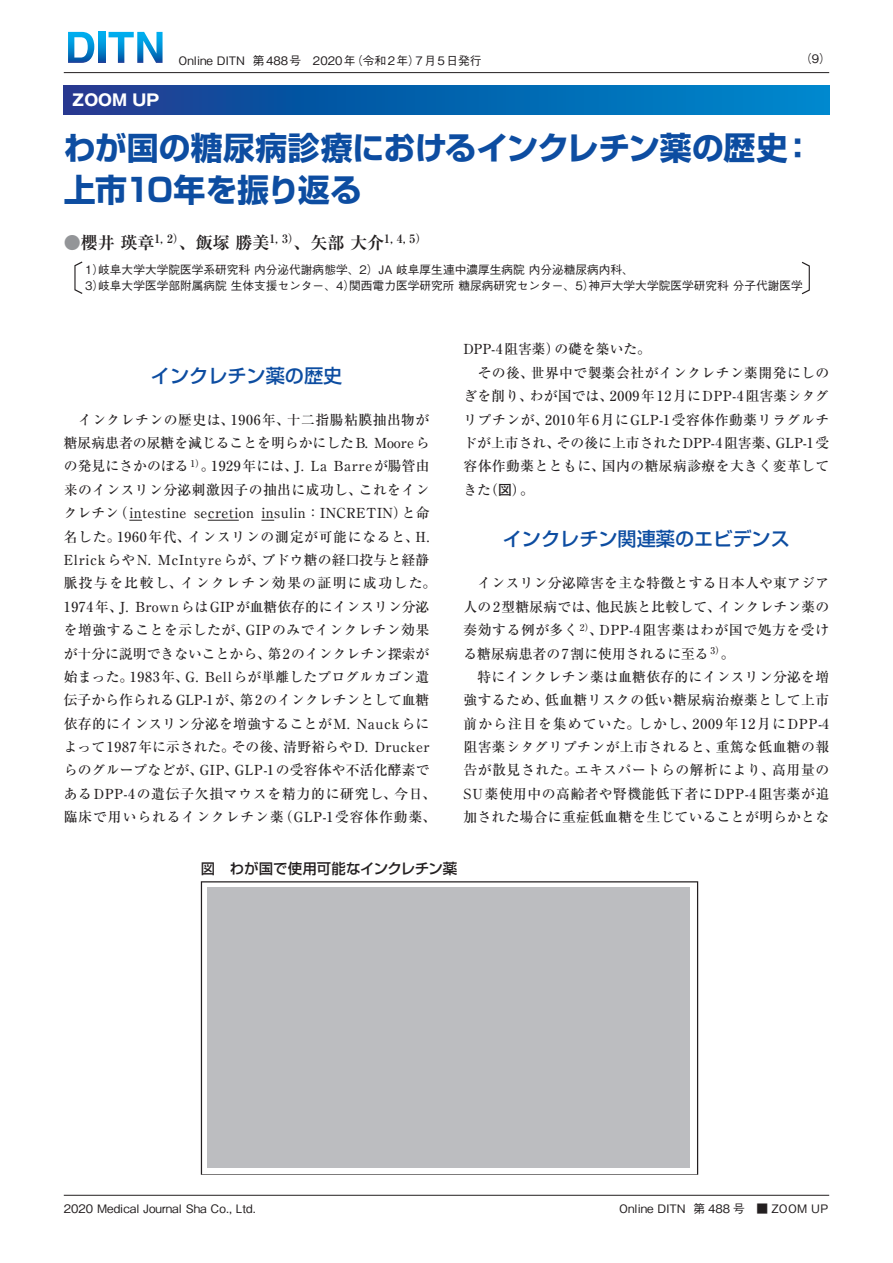
<style>
.page{position:relative;width:893px;height:1263px;background:#fff}
.page>*{position:absolute;margin:0;border:0;box-sizing:border-box;transform-origin:0 0}
.t1{font:700 31.95px/42.5px "Shin Go Pro";letter-spacing:-.01em;color:#0d4da1}
.t2{font:500 19.2px "Shin Go Pro";color:#0d4da1}
.t3{font:700 16.95px "Ryumin Pro";color:#231f20}
.t4{font:700 15.9px "Gothic MB101 Pro";color:#fff}
.t5{font:500 14.4px "Shin Go Pro";letter-spacing:-.01em;color:#231f20}
.t6{font:500 13.8px/23.4px "Ryumin Pro";letter-spacing:.03em;color:#231f20}
.t7{font:500 13.8px/23.4px "Ryumin Pro";color:#231f20}
.t8{font:500 13.8px/23.4px "Ryumin Pro";letter-spacing:.05em;color:#231f20}
.t9{font:500 13.8px/23.4px "Ryumin Pro";letter-spacing:.01em;color:#231f20}
.t10{font:500 13.8px "Ryumin Pro";letter-spacing:.065em;color:#231f20}
.t11{font:500 13.8px "Ryumin Pro";letter-spacing:.1em;color:#231f20}
.t12{font:500 13.8px "Ryumin Pro";letter-spacing:.08em;color:#231f20}
.t13{font:500 13.8px "Ryumin Pro";letter-spacing:.005em;color:#231f20}
.t14{font:500 11.7px "Gothic BBB Pro";color:#231f20}
.t15{font:700 11.55px "Ryumin Pro";color:#231f20}
.t16{font:500 9.45px "Ryumin Pro";color:#231f20}
.s1{font-size:16.95px}
.s2{color:#939598}
.s3{font-size:13.8px}
.s4{font-family:"Futo Go B101 Pro";font-weight:700}
</style>
<div class="page">
<svg style="left:68px;top:32px;width:26px;height:31px"></svg>
<svg style="left:99px;top:32px;width:6px;height:31px"></svg>
<svg style="left:109px;top:32px;width:54px;height:31px"></svg>
<hr style="left:64px;top:72px;width:765px;height:1px;background:#231f20">
<hr style="left:64px;top:1195px;width:765px;height:1px;background:#231f20">
<svg style="left:129px;top:520px;width:13px;height:1px"></svg>
<hr style="left:208px;top:520px;width:31px;height:1px;background:#231f20">
<svg style="left:261px;top:520px;width:13px;height:1px"></svg>
<svg style="left:64px;top:85px;width:765px;height:30px;background:#0761ad"></svg>
<svg style="left:74px;top:261px;width:8px;height:33px"></svg>
<svg style="left:802px;top:262px;width:8px;height:32px"></svg>
<svg style="left:201px;top:881px;width:497px;height:294px"></svg>
<div style="left:208px;top:887px;width:482px;height:280px;background:#bcbdc0"></div>
<p class="t14" style="left:179px;top:51px;width:68px">Online DITN</p>
<p class="t14" style="left:351px;top:51px;width:70px">（令和2年）</p>
<p class="t14" style="left:253px;top:51px;width:104px">第488号　2020年</p>
<p class="t14" style="left:416px;top:51px;width:67px">7月5日発行</p>
<p class="t14" style="left:800px;top:50px;width:32px">)9(</p>
<p class="t4" style="left:72px;top:87px;width:89px">ZOOM UP</p>
<h1 class="t1" style="left:64px;top:123px;width:726px">わが国の糖尿病診療におけるインクレチン薬の歴史上市10年を振り返る</h1>
<p class="t15" style="left:384px;top:230px;width:44px">1, 4, (5</p>
<h1 class="t1" style="left:782px;top:123px;width:33px">：</h1>
<p class="t15" style="left:154px;top:230px;width:43px">1, 2）<span class="s1">、</span></p>
<p class="t15" style="left:269px;top:230px;width:43px">1, 3）<span class="s1">、</span></p>
<p class="t3" style="left:196px;top:229px;width:75px">飯塚勝美</p>
<p class="t3" style="left:311px;top:229px;width:75px">矢部大介</p>
<p class="t3" style="left:64px;top:229px;width:92px"><span class="s2">●</span>櫻井瑛章</p>
<p class="t14" style="left:98px;top:260px;width:537px">岐阜大学大学院医学系研究科内分泌代謝病態学、2）JA 岐阜厚生連中濃厚生病院内分泌糖尿病内科、</p>
<p class="t14" style="left:85px;top:260px;width:21px">1）</p>
<p class="t14" style="left:85px;top:276px;width:21px">3）</p>
<p class="t14" style="left:98px;top:276px;width:258px">岐阜大学医学部附属病院生体支援センター、4）</p>
<p class="t14" style="left:349px;top:276px;width:247px">関西電力医学研究所糖尿病研究センター、5）</p>
<p class="t14" style="left:588px;top:276px;width:216px">神戸大学大学院医学研究科分子代謝医学</p>
<h2 class="t2" style="left:151px;top:359px;width:193px">インクレチン薬の歴史</h2>
<p class="t6" style="left:287px;top:407px;width:144px">十二指腸粘膜抽出物が</p>
<p class="t6" style="left:231px;top:407px;width:61px">1906年、</p>
<p class="t6" style="left:64px;top:407px;width:172px">　インクレチンの歴史は、</p>
<p class="t7" style="left:334px;top:430px;width:97px;text-indent:-270px">糖尿病患者の尿糖を減じることを明らかにしたB.<br>Barreが腸管由</p>
<p class="t6" style="left:374px;top:430px;width:57px">Mooreら</p>
<p class="t16" style="left:190px;top:456px;width:26px">1）<span class="s3">。</span></p>
<p class="t8" style="left:211px;top:454px;width:88px">1929年には、</p>
<p class="t13" style="left:64px;top:455px;width:126px">の発見にさかのぼる</p>
<p class="t6" style="left:294px;top:454px;width:11px">.J</p>
<p class="t6" style="left:311px;top:454px;width:18px">La</p>
<p class="t6" style="left:64px;top:477px;width:300px">来のインスリン分泌刺激因子の抽出に成功し、</p>
<p class="t6" style="left:359px;top:477px;width:72px">これをイン</p>
<p class="t6" style="left:114px;top:500px;width:74px">（intestine</p>
<p class="t6" style="left:64px;top:500px;width:57px">クレチン</p>
<p class="t6" style="left:194px;top:500px;width:62px">secretion</p>
<p class="t6" style="left:261px;top:500px;width:147px">insulin：INCRETIN）</p>
<p class="t6" style="left:402px;top:500px;width:29px">と命</p>
<p class="t6" style="left:117px;top:524px;width:75px">1960年代、</p>
<p class="t6" style="left:64px;top:524px;width:58px">名した。</p>
<p class="t8" style="left:188px;top:524px;width:233px">インスリンの測定が可能になると、</p>
<p class="t6" style="left:416px;top:524px;width:15px">H.</p>
<p class="t9" style="left:262px;top:547px;width:169px">ブドウ糖の経口投与と経静</p>
<p class="t8" style="left:64px;top:547px;width:89px">ElrickらやN.</p>
<p class="t11" style="left:64px;top:572px;width:374px">脈投与を比較し、インクレチン効果の証明に成功した。</p>
<p class="t7" style="left:135px;top:594px;width:295px">BrownらはGIPが血糖依存的にインスリン分泌</p>
<p class="t8" style="left:158px;top:547px;width:109px">McIntyreらが、</p>
<p class="t6" style="left:64px;top:594px;width:61px">1974年、</p>
<p class="t6" style="left:119px;top:594px;width:11px">.J</p>
<p class="t6" style="left:246px;top:617px;width:185px">GIPのみでインクレチン効果</p>
<p class="t6" style="left:64px;top:617px;width:187px">を増強することを示したが、</p>
<p class="t7" style="left:268px;top:641px;width:163px">第2のインクレチン探索が</p>
<p class="t6" style="left:205px;top:641px;width:226px;text-indent:-141px">が十分に説明できないことから、<br>Bellらが単離したプログルカゴン遺</p>
<p class="t6" style="left:130px;top:664px;width:61px">1983年、</p>
<p class="t6" style="left:64px;top:664px;width:71px">始まった。</p>
<p class="t6" style="left:186px;top:664px;width:14px">G.</p>
<p class="t7" style="left:64px;top:687px;width:181px">伝子から作られるGLP-1が、</p>
<p class="t7" style="left:239px;top:687px;width:192px">第2のインクレチンとして血糖</p>
<p class="t6" style="left:64px;top:711px;width:288px">依存的にインスリン分泌を増強することがM.</p>
<p class="t8" style="left:357px;top:711px;width:74px">Nauckらに</p>
<p class="t9" style="left:235px;top:734px;width:196px;text-indent:-171px">よって1987年に示された。<br>GLP-1の受容体や不活化酵素で</p>
<p class="t6" style="left:232px;top:734px;width:57px">その後、</p>
<p class="t6" style="left:283px;top:734px;width:86px">清野裕らやD.</p>
<p class="t6" style="left:375px;top:734px;width:56px">Drucker</p>
<p class="t9" style="left:64px;top:757px;width:141px">らのグループなどが、</p>
<p class="t6" style="left:200px;top:757px;width:40px">GIP、</p>
<p class="t8" style="left:279px;top:781px;width:159px;text-indent:-215px">あるDPP-4の遺伝子欠損マウスを精力的に研究し、（GLP-1受容体作動薬、</p>
<p class="t6" style="left:394px;top:781px;width:44px">今日、</p>
<p class="t10" style="left:64px;top:806px;width:222px">臨床で用いられるインクレチン薬</p>
<p class="t6" style="left:531px;top:337px;width:300px;text-indent:-67px">DPP-4阻害薬）<br>世界中で製薬会社がインクレチン薬開発にしの</p>
<p class="t6" style="left:554px;top:337px;width:98px">の礎を築いた。</p>
<p class="t6" style="left:463px;top:360px;width:72px">　その後、</p>
<p class="t8" style="left:610px;top:383px;width:221px">2009年12月にDPP-4阻害薬シタグ</p>
<p class="t6" style="left:463px;top:383px;width:71px">ぎを削り、</p>
<p class="t6" style="left:530px;top:383px;width:85px">わが国では、</p>
<p class="t6" style="left:545px;top:407px;width:286px">2010年6月にGLP-1受容体作動薬リラグルチ</p>
<p class="t6" style="left:463px;top:407px;width:87px">リプチンが、</p>
<p class="t6" style="left:776px;top:430px;width:55px">GLP-1受</p>
<p class="t7" style="left:557px;top:430px;width:224px">その後に上市されたDPP-4阻害薬、</p>
<p class="t6" style="left:463px;top:430px;width:98px">ドが上市され、</p>
<p class="t6" style="left:602px;top:453px;width:229px">国内の糖尿病診療を大きく変革して</p>
<p class="t6" style="left:484px;top:453px;width:122px;text-indent:-21px">容体作動薬とともに、（<span class="s4">図</span>。(</p>
<p class="t6" style="left:463px;top:477px;width:29px">きた</p>
<h2 class="t2" style="left:503px;top:523px;width:289px">インクレチン関連薬のエビデンス</h2>
<p class="t6" style="left:463px;top:570px;width:367px;text-align:right">　インスリン分泌障害を主な特徴とする日本人や東アジアインクレチン薬の</p>
<p class="t9" style="left:596px;top:594px;width:127px">他民族と比較して、</p>
<p class="t9" style="left:463px;top:594px;width:137px">人の2型糖尿病では、</p>
<p class="t16" style="left:580px;top:620px;width:25px">2）<span class="s3">、</span></p>
<p class="t6" style="left:463px;top:617px;width:116px">奏効する例が多く</p>
<p class="t6" style="left:600px;top:617px;width:231px">DPP-4阻害薬はわが国で処方を受け</p>
<p class="t16" style="left:710px;top:643px;width:26px"><span class="s3">。</span>( 3</p>
<p class="t7" style="left:463px;top:641px;width:247px">る糖尿病患者の7割に使用されるに至る</p>
<p class="t6" style="left:463px;top:664px;width:367px">　特にインクレチン薬は血糖依存的にインスリン分泌を増</p>
<p class="t6" style="left:545px;top:687px;width:285px">低血糖リスクの低い糖尿病治療薬として上市</p>
<p class="t6" style="left:463px;top:687px;width:86px">強するため、</p>
<p class="t12" style="left:463px;top:713px;width:178px">前から注目を集めていた。</p>
<p class="t10" style="left:692px;top:713px;width:138px">2009年12月にDPP-4</p>
<p class="t6" style="left:638px;top:711px;width:59px">しかし、</p>
<p class="t6" style="left:716px;top:734px;width:115px">重篤な低血糖の報</p>
<p class="t6" style="left:463px;top:734px;width:257px">阻害薬シタグリプチンが上市されると、</p>
<p class="t6" style="left:463px;top:758px;width:367px">告が散見された。<br>SU薬使用中の高齢者や腎機能低下者にDPP-4阻害薬が追加された場合に重症低血糖を生じていることが明らかとな</p>
<p class="t6" style="left:575px;top:758px;width:202px">エキスパートらの解析により、</p>
<p class="t6" style="left:772px;top:758px;width:58px">高用量の</p>
<p class="t5" style="left:201px;top:856px;width:258px">図　わが国で使用可能なインクレチン薬</p>
<p class="t14" style="left:64px;top:1199px;width:193px">2020 Medical Journal Sha Co., Ltd.</p>
<p class="t14" style="left:619px;top:1199px;width:68px">Online DITN</p>
<p class="t14" style="left:693px;top:1199px;width:137px">第 488 号　■ ZOOM UP</p>
</div>
